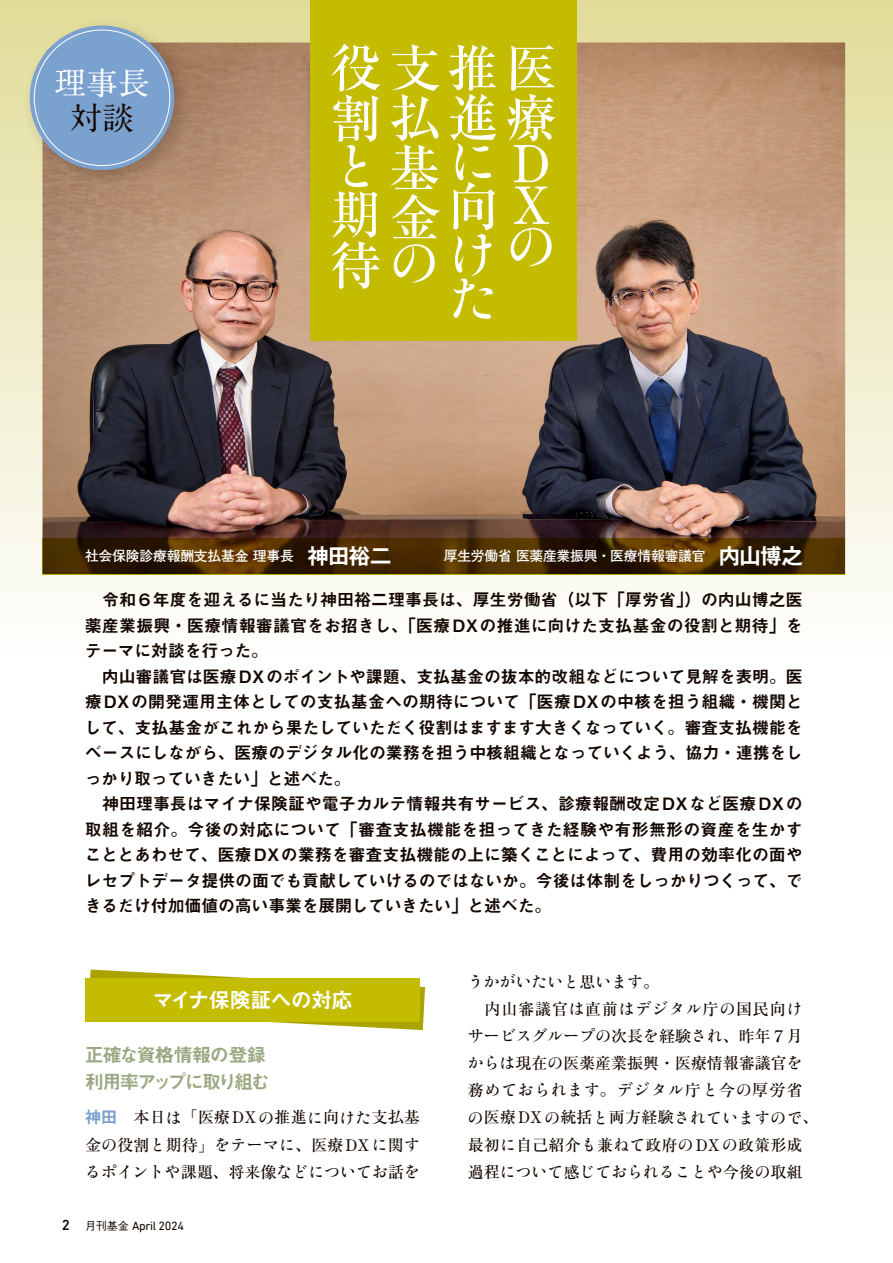
<style>
.page{position:relative;width:893px;height:1263px;background:#fff}
.page>*{position:absolute;margin:0;border:0;box-sizing:border-box;transform-origin:0 0}
.t1{font:52.5px/45.2px "Ryumin Std Medium KO";color:#fff}
.t2{font:500 51px/50.2px "Ryumin Pr 6";color:#fff}
.t3{font:700 31.95px/35.1px "A1 Mincho Std";color:#fff;text-align:center}
.t4{font:21.3px "Midashi Go Pr 6 MB31";letter-spacing:-.05em;color:#fff}
.t5{font:19.2px/27.2px "Midashi Go Pr 6 MB31";letter-spacing:-.09em;color:#9aa881}
.t6{font:16.95px/25.5px "Midashi Go Pr 6 MB31";letter-spacing:-.01em;color:#140700}
.t7{font:16.35px "Ryumin Std Medium KO";letter-spacing:-.03em;color:#140700}
.t8{font:16.35px/27.2px "Ryumin Std Medium KO";letter-spacing:.005em;color:#140700}
.t9{font:500 15.9px/27.2px "Ryumin Pr 6";letter-spacing:.015em;color:#140700}
.t10{font:500 15.9px "Ryumin Pr 6";letter-spacing:.055em;color:#140700}
.t11{font:700 13.8px "Futo Go B101 Pr 6";letter-spacing:-.015em;color:#fff}
.t12{font:12.15px "DIN Next LT Pro";letter-spacing:-.025em;color:#140700}
.s1{color:#140700}
.s2{font-family:"Ryumin Pr 6";font-weight:500;font-size:51px}
.s3{font-family:"Gothic MB101 Pr 6 De";font-size:21.3px}
.s4{font-family:"Gothic MB101 Pr 6 De";font-weight:700;color:#7ba1cf}
.s5{font-family:"Ryumin Std Medium KO";font-weight:400;font-size:16.35px}
.s6{font-family:"Hira Min Std W4";font-weight:400}
.s7{font-family:"Ryumin Pr 6";font-weight:500;font-size:15.9px}
.s8{font-weight:500;font-size:14.85px}
.s9{font-family:"Gothic BBB Pro";font-weight:500;font-size:11.1px}
</style>
<div class="page">
<div style="left:0;top:0;width:893px;height:657px;background:linear-gradient(to bottom,#e1dc99,#fdfcfa)"></div>
<svg style="left:88px;top:969px;width:337px;height:61px"></svg>
<div style="left:85px;top:978px;width:335px;height:43px;background:#c4bc00"></div>
<img style="left:43px;top:43px;width:802px;height:495px">
<svg style="left:43px;top:538px;width:802px;height:36px;background:#412600"></svg>
<div style="left:22px;top:18px;width:172px;height:172px;background:#140700;opacity:.2"></div>
<div style="left:30px;top:26px;width:144px;height:144px;background:#7ba1cf;border-radius:50%"></div>
<div style="left:310px;top:0;width:267px;height:340px;background:#c4bc00"></div>
<p class="t3" style="left:54px;top:61px;width:97px">理事長<span class="s1">対談</span></p>
<p class="t2" style="left:331px;top:41px;width:226px">役支推医割払進療</p>
<p class="t1" style="left:447px;top:134px;width:103px">に<span class="s2">Ｄ</span></p>
<p class="t2" style="left:506px;top:177px;width:44px">Ｘ</p>
<p class="t1" style="left:505px;top:219px;width:48px">の</p>
<p class="t1" style="left:330px;top:139px;width:110px">と<span class="s2">基</span></p>
<p class="t2" style="left:389px;top:191px;width:52px">金</p>
<p class="t1" style="left:388px;top:235px;width:48px">の</p>
<p class="t2" style="left:448px;top:179px;width:49px">向</p>
<p class="t1" style="left:447px;top:227px;width:47px">けた</p>
<p class="t2" style="left:331px;top:188px;width:50px">期待</p>
<p class="t11" style="left:85px;top:545px;width:308px">社会保険診療報酬支払基金 理事長　<span class="s3">神田裕二</span></p>
<p class="t11" style="left:444px;top:545px;width:360px">厚生労働省 医薬産業振興・医療情報審議官　<span class="s3">内山博之</span></p>
<p class="t6" style="left:85px;top:586px;width:720px">　令和６年度を迎えるに当たり神田裕二理事長は、厚生労働省（以下「厚労省」）の内山博之医薬産業振興・医療情報審議官をお招きし、「医療DXの推進に向けた支払基金の役割と期待」をテーマに対談を行った。<br>　内山審議官は医療DXのポイントや課題、支払基金の抜本的改組などについて見解を表明。医療DXの開発運用主体としての支払基金への期待について「医療DXの中核を担う組織・機関として、支払基金がこれから果たしていただく役割はますます大きくなっていく。審査支払機能をベースにしながら、医療のデジタル化の業務を担う中核組織となっていくよう、協力・連携をしっかり取っていきたい」と述べた。<br>　神田理事長はマイナ保険証や電子カルテ情報共有サービス、診療報酬改定DXなど医療DXの取組を紹介。今後の対応について「審査支払機能を担ってきた経験や有形無形の資産を生かすこととあわせて、医療DXの業務を審査支払機能の上に築くことによって、費用の効率化の面やレセプトデータ提供の面でも貢献していけるのではないか。今後は体制をしっかりつくって、できるだけ付加価値の高い事業を展開していきたい」と述べた。</p>
<p class="t4" style="left:152px;top:983px;width:202px">マイナ保険証への対応</p>
<p class="t5" style="left:85px;top:1040px;width:202px">正確な資格情報の登録　利用率アップに取り組む</p>
<p class="t9" style="left:85px;top:1103px;width:337px"><span class="s4">神田</span>　本日<span class="s5">は</span><span class="s6">「</span>医療DX<span class="s5">の</span>推進<span class="s5">に</span>向<span class="s5">けた</span>支払基金<span class="s5">の</span>役割<span class="s5">と</span>期待<span class="s6">」</span><span class="s5">をテーマに</span>、医療DX<span class="s5">に</span>関<span class="s5">す</span></p>
<p class="t7" style="left:85px;top:1160px;width:337px">るポイントや<span class="s7">課題、将来像</span>などについてお<span class="s7">話</span>を</p>
<p class="t12" style="left:62px;top:1219px;width:124px"><span class="s8">2</span> <span class="s9">月刊基金</span> April 2024</p>
<p class="t7" style="left:467px;top:970px;width:193px">うかがいたいと<span class="s7">思</span>います<span class="s7">。</span></p>
<p class="t10" style="left:468px;top:996px;width:337px">　内山審議官<span class="s5">は</span>直前<span class="s5">はデジタル</span>庁<span class="s5">の</span>国民向<span class="s5">け</span></p>
<p class="t7" style="left:467px;top:1024px;width:337px">サービスグループの<span class="s7">次長</span>を<span class="s7">経験</span>され<span class="s7">、昨年７月</span></p>
<p class="t9" style="left:467px;top:1049px;width:337px"><span class="s5">からは</span>現在<span class="s5">の</span>医薬産業振興・医療情報審議官<span class="s5">を</span></p>
<p class="t8" style="left:467px;top:1075px;width:353px"><span class="s7">務</span>めておられます<span class="s7">。</span>デジタル<span class="s7">庁</span>と<span class="s7">今</span>の<span class="s7">厚労省</span>の<span class="s7">医療DX</span>の<span class="s7">統括</span>と<span class="s7">両方経験</span>されていますので<span class="s7">、</span></p>
<p class="t9" style="left:468px;top:1130px;width:336px">最初<span class="s5">に</span>自己紹介<span class="s5">も</span>兼<span class="s5">ねて</span>政府<span class="s5">の</span>DX<span class="s5">の</span>政策形成</p>
<p class="t7" style="left:468px;top:1160px;width:336px"><span class="s7">過程</span>について<span class="s7">感</span>じておられることや<span class="s7">今後</span>の<span class="s7">取組</span></p>
</div>
